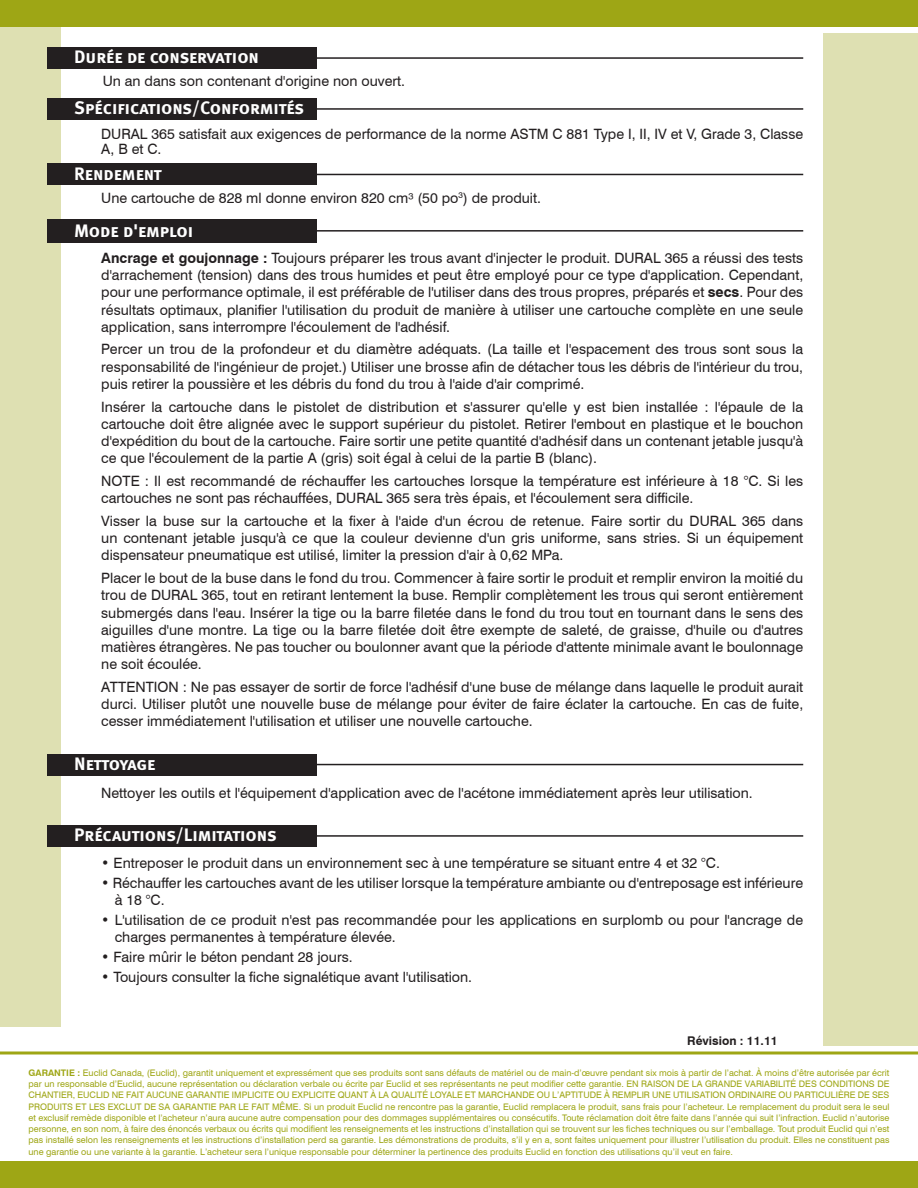
<style>
.page{position:relative;width:918px;height:1188px;background:#fff}
.page>*{position:absolute;margin:0;border:0;box-sizing:border-box;transform-origin:0 0}
.SubHeading{font:18px "Meta Bold Caps";letter-spacing:-.005em;color:#fff}
.Body_Copy{font:14.25px/17.2px "Swiss 721 BT";color:#231f20;text-align:justify}
.Bullet_Copy{font:14.25px/17.2px "Swiss 721 BT";color:#231f20}
.Bullet_Copy-2{font:700 12px "Swiss 721 BT";color:#231f20}
.t1{font:9px/11.2px "Swiss 721 BT";color:#9ea615;text-align:justify}
.s1{font-weight:700}
</style>
<div class="page">
<div style="left:0;top:14px;width:61px;height:1013px;background:#dee0b2"></div>
<div style="left:0;top:0;width:918px;height:27px;background:#9ea615"></div>
<div style="left:824px;top:34px;width:94px;height:1012px;background:#dee0b2"></div>
<div style="left:0;top:1161px;width:918px;height:27px;background:#9ea615"></div>
<hr style="left:0;top:1052px;width:918px;height:2px;background:#9ea615">
<div style="left:47px;top:164px;width:270px;height:21px;background:#231f20"></div>
<hr style="left:306px;top:174px;width:497px;height:1px;background:#231f20">
<div style="left:47px;top:219px;width:270px;height:23px;background:#231f20"></div>
<hr style="left:306px;top:230px;width:497px;height:2px;background:#231f20">
<div style="left:47px;top:754px;width:270px;height:21px;background:#231f20"></div>
<hr style="left:306px;top:764px;width:497px;height:1px;background:#231f20">
<div style="left:47px;top:825px;width:270px;height:22px;background:#231f20"></div>
<hr style="left:306px;top:835px;width:497px;height:2px;background:#231f20">
<div style="left:47px;top:47px;width:270px;height:22px;background:#231f20"></div>
<hr style="left:306px;top:57px;width:497px;height:2px;background:#231f20">
<div style="left:47px;top:98px;width:270px;height:22px;background:#231f20"></div>
<hr style="left:306px;top:108px;width:497px;height:2px;background:#231f20">
<p class="SubHeading" style="left:74px;top:46px;width:186px">Durée de conservation</p>
<p class="Body_Copy" style="left:103px;top:72px;width:304px">Un an dans son contenant d'origine non ouvert.</p>
<p class="SubHeading" style="left:74px;top:97px;width:231px">Spécifications/Conformités</p>
<p class="Body_Copy" style="left:101px;top:126px;width:704px;line-height:15px">DURAL 365 satisfait aux exigences de performance de la norme ASTM C 881 Type I, II, IV et V, Grade 3, Classe<br>A, B et C.</p>
<p class="SubHeading" style="left:74px;top:163px;width:89px">Rendement</p>
<p class="Body_Copy" style="left:101px;top:189px;width:441px">Une cartouche de 828 ml donne environ 820 cm³ (50 po<sup>3</sup>) de produit.</p>
<p class="SubHeading" style="left:74px;top:220px;width:120px">Mode d'emploi</p>
<p class="Body_Copy" style="left:101px;top:249px;width:704px"><span class="s1">Ancrage et goujonnage :</span> Toujours préparer les trous avant d'injecter le produit. DURAL 365 a réussi des tests d'arrachement (tension) dans des trous humides et peut être employé pour ce type d'application. Cependant, pour une performance optimale, il est préférable de l'utiliser dans des trous propres, préparés et <span class="s1">secs</span>. Pour des résultats optimaux, planifier l'utilisation du produit de manière à utiliser une cartouche complète en une seule application, sans interrompre l'écoulement de l'adhésif.</p>
<p class="Body_Copy" style="left:101px;top:341px;width:703px">Percer un trou de la profondeur et du diamètre adéquats. (La taille et l'espacement des trous sont sous la responsabilité de l'ingénieur de projet.) Utiliser une brosse afin de détacher tous les débris de l'intérieur du trou, puis retirer la poussière et les débris du fond du trou à l'aide d'air comprimé.</p>
<p class="Body_Copy" style="left:101px;top:398px;width:703px">Insérer la cartouche dans le pistolet de distribution et s'assurer qu'elle y est bien installée : l'épaule de la cartouche doit être alignée avec le support supérieur du pistolet. Retirer l'embout en plastique et le bouchon d'expédition du bout de la cartouche. Faire sortir une petite quantité d'adhésif dans un contenant jetable jusqu'à ce que l'écoulement de la partie A (gris) soit égal à celui de la partie B (blanc).</p>
<p class="Body_Copy" style="left:101px;top:472px;width:703px">NOTE : Il est recommandé de réchauffer les cartouches lorsque la température est inférieure à 18 °C. Si les cartouches ne sont pas réchauffées, DURAL 365 sera très épais, et l'écoulement sera difficile.</p>
<p class="Body_Copy" style="left:101px;top:512px;width:703px">Visser la buse sur la cartouche et la fixer à l'aide d'un écrou de retenue. Faire sortir du DURAL 365 dans un contenant jetable jusqu'à ce que la couleur devienne d'un gris uniforme, sans stries. Si un équipement dispensateur pneumatique est utilisé, limiter la pression d'air à 0,62 MPa.</p>
<p class="Body_Copy" style="left:101px;top:569px;width:704px">Placer le bout de la buse dans le fond du trou. Commencer à faire sortir le produit et remplir environ la moitié du trou de DURAL 365, tout en retirant lentement la buse. Remplir complètement les trous qui seront entièrement submergés dans l'eau. Insérer la tige ou la barre filetée dans le fond du trou tout en tournant dans le sens des aiguilles d'une montre. La tige ou la barre filetée doit être exempte de saleté, de graisse, d'huile ou d'autres matières étrangères. Ne pas toucher ou boulonner avant que la période d'attente minimale avant le boulonnage ne soit écoulée.</p>
<p class="Body_Copy" style="left:101px;top:678px;width:703px">ATTENTION : Ne pas essayer de sortir de force l'adhésif d'une buse de mélange dans laquelle le produit aurait durci. Utiliser plutôt une nouvelle buse de mélange pour éviter de faire éclater la cartouche. En cas de fuite, cesser immédiatement l'utilisation et utiliser une nouvelle cartouche.</p>
<p class="SubHeading" style="left:74px;top:753px;width:83px">Nettoyage</p>
<p class="Body_Copy" style="left:101px;top:784px;width:653px">Nettoyer les outils et l'équipement d'application avec de l'acétone immédiatement après leur utilisation.</p>
<p class="SubHeading" style="left:74px;top:824px;width:204px">Précautions/Limitations</p>
<p class="Bullet_Copy" style="left:101px;top:854px;width:620px">• Entreposer le produit dans un environnement sec à une température se situant entre 4 et 32 °C.</p>
<p class="Bullet_Copy" style="left:115px;top:874px;width:690px;text-indent:-14px">• Réchauffer les cartouches avant de les utiliser lorsque la température ambiante ou d'entreposage est inférieure à 18 °C.</p>
<p class="Bullet_Copy" style="left:115px;top:911px;width:690px;text-indent:-13px">• L'utilisation de ce produit n'est pas recommandée pour les applications en surplomb ou pour l'ancrage de charges permanentes à température élevée.</p>
<p class="Bullet_Copy" style="left:101px;top:948px;width:253px">• Faire mûrir le béton pendant 28 jours.</p>
<p class="Bullet_Copy" style="left:101px;top:968px;width:372px">• Toujours consulter la fiche signalétique avant l'utilisation.</p>
<p class="Bullet_Copy-2" style="left:687px;top:1033px;width:92px">Révision : 11.11</p>
<p class="t1" style="left:28px;top:1067px;width:863px"><span class="s1">GARANTIE :</span> Euclid Canada, (Euclid), garantit uniquement et expressément que ses produits sont sans défauts de matériel ou de main-d’œuvre pendant six mois à partir de l’achat. À moins d’être autorisée par écrit par un responsable d’Euclid, aucune représentation ou déclaration verbale ou écrite par Euclid et ses représentants ne peut modifier cette garantie. EN RAISON DE LA GRANDE VARIABILITÉ DES CONDITIONS DE CHANTIER, EUCLID NE FAIT AUCUNE GARANTIE IMPLICITE OU EXPLICITE QUANT À LA QUALITÉ LOYALE ET MARCHANDE OU L’APTITUDE À REMPLIR UNE UTILISATION ORDINAIRE OU PARTICULIÈRE DE SES PRODUITS ET LES EXCLUT DE SA GARANTIE PAR LE FAIT MÊME. Si un produit Euclid ne rencontre pas la garantie, Euclid remplacera le produit, sans frais pour l’acheteur. Le remplacement du produit sera le seul et exclusif remède disponible et l’acheteur n’aura aucune autre compensation pour des dommages supplémentaires ou consécutifs. Toute réclamation doit être faite dans l’année qui suit l’infraction. Euclid n’autorise personne, en son nom, à faire des énoncés verbaux ou écrits qui modifient les renseignements et les instructions d’installation qui se trouvent sur les fiches techniques ou sur l’emballage. Tout produit Euclid qui n’est pas installé selon les renseignements et les instructions d’installation perd sa garantie. Les démonstrations de produits, s’il y en a, sont faites uniquement pour illustrer l’utilisation du produit. Elles ne constituent pas une garantie ou une variante à la garantie. L’acheteur sera l’unique responsable pour déterminer la pertinence des produits Euclid en fonction des utilisations qu’il veut en faire.</p>
</div>
